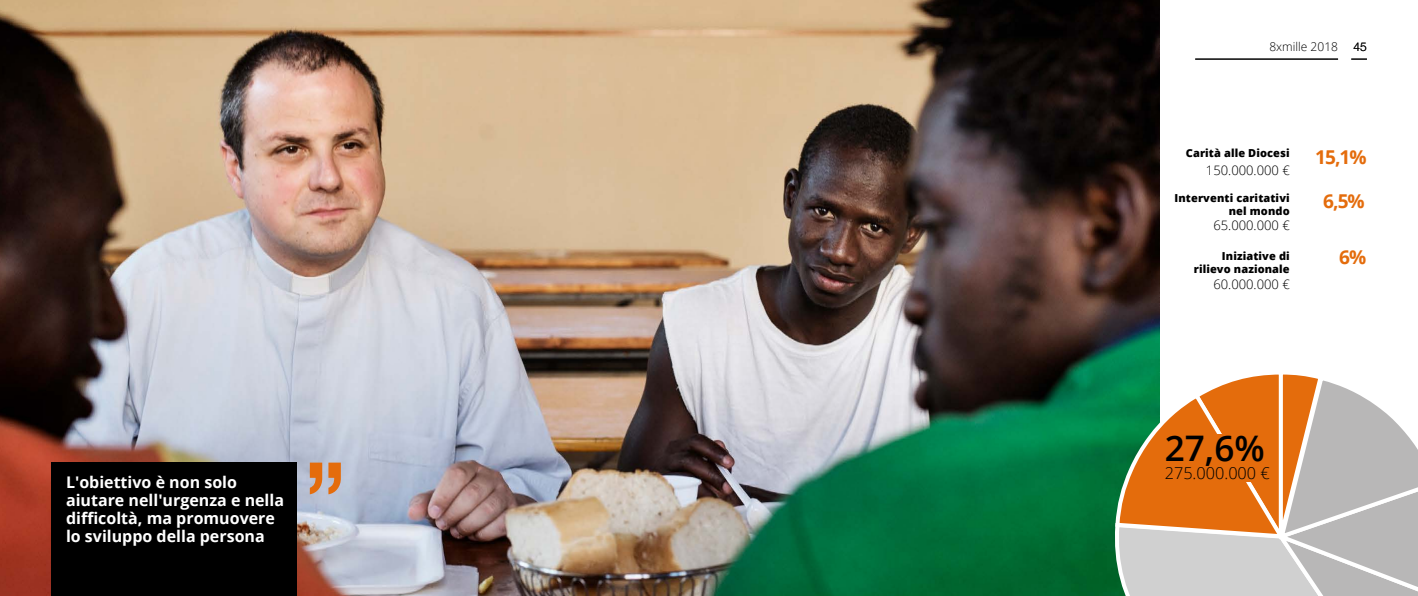
<style>
.page{position:relative;width:1418px;height:596px;background:#fff}
.page>*{position:absolute;margin:0;border:0;box-sizing:border-box;transform-origin:0 0}
.t1{font:600 35.2px "Open Sans";color:#000}
.t2{font:700 19.1px "Open Sans";color:#e46c0c}
.t3{font:300 16.3px "Open Sans";color:#000}
.t4{font:700 16px/18px "Open Sans";color:#fff}
.t5{font:300 13px "Open Sans";color:#000}
.t6{font:300 12px "Open Sans";color:#000}
.t7{font:300 12px "Helvetica Neue LT Std";color:#000}
.t8{font:800 11px/13px "Open Sans";letter-spacing:.01em;color:#000;text-align:right}
</style>
<div class="page">
<img style="left:0;top:0;width:1159px;height:595px">
<svg style="left:1351px;top:59px;width:15px;height:1px"></svg>
<hr style="left:1195px;top:59px;width:142px;height:1px;background:#000">
<svg style="left:310px;top:462px;width:31px;height:32px"></svg>
<svg style="left:1113px;top:368px;width:304px;height:227px"></svg>
<div style="left:1164px;top:434px;width:109px;height:47px;background:#e46c0c"></div>
<div style="left:51px;top:462px;width:246px;height:133px;background:#000"></div>
<p class="t4" style="left:66px;top:472px;width:219px">L'obiettivo è non solo aiutare nell'urgenza e nella difficoltà, ma promuovere lo sviluppo della persona</p>
<p class="t6" style="left:1269px;top:39px;width:70px">8xmille 2018</p>
<p class="t7" style="left:1353px;top:39px;width:15px">45</p>
<p class="t8" style="left:1185px;top:146px;width:105px">Carità alle Diocesi</p>
<p class="t2" style="left:1315px;top:143px;width:53px">15,1%</p>
<p class="t5" style="left:1205px;top:161px;width:85px">150.000.000 €</p>
<p class="t8" style="left:1174px;top:190px;width:117px">Interventi caritativi nel mondo</p>
<p class="t2" style="left:1323px;top:187px;width:43px">6,5%</p>
<p class="t5" style="left:1213px;top:216px;width:78px">65.000.000 €</p>
<p class="t8" style="left:1221px;top:248px;width:69px">Iniziative di</p>
<p class="t2" style="left:1339px;top:244px;width:29px">6%</p>
<p class="t8" style="left:1193px;top:261px;width:97px">rilievo nazionale</p>
<p class="t5" style="left:1213px;top:275px;width:78px">60.000.000 €</p>
<h1 class="t1" style="left:1164px;top:424px;width:102px">27,6%</h1>
<p class="t3" style="left:1164px;top:462px;width:107px">275.000.000 €</p>
</div>
